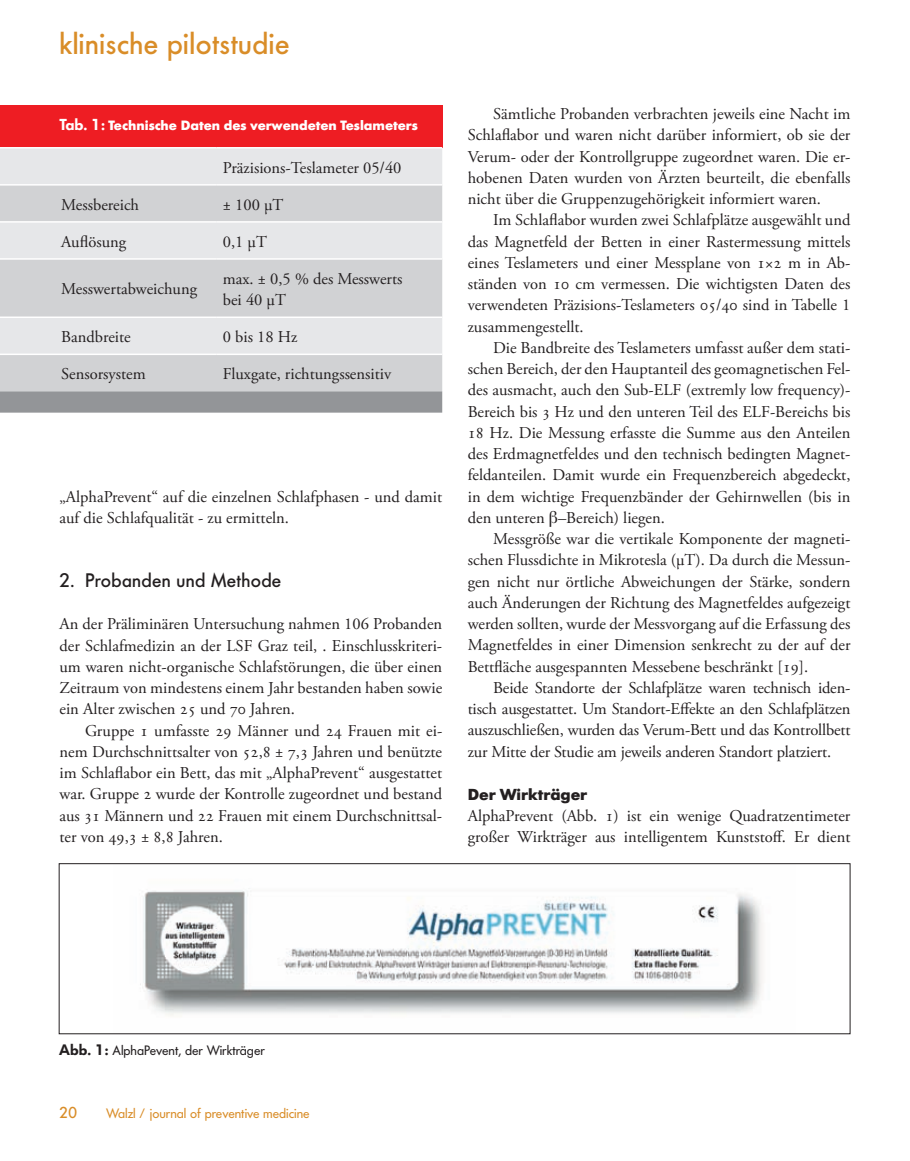
<style>
.page{position:relative;width:910px;height:1161px;background:#fff}
.page>*{position:absolute;margin:0;border:0;box-sizing:border-box;transform-origin:0 0}
.t1{font:500 30px "Futura BQ";color:#d98d28}
.t2{font:500 19.5px "Futura BQ";color:#231f20}
.t3{font:16.5px/21.3px "Adobe Garamond Pro";color:#231f20}
.t4{font:700 15.75px "Futura BQ";color:#231f20}
.t5{font:500 15.75px "Futura BQ";color:#d98d28}
.t6{font:13.5px "Futura BQ";color:#d98d28}
.t7{font:13.5px "Futura BQ";color:#231f20}
.t8{font:700 13.35px "Futura BQ";color:#fff}
.s1{font-weight:600;font-size:15.75px}
.s2{font-family:"Times"}
.s3{font-weight:600;font-size:15px}
</style>
<div class="page">
<div style="left:0;top:105px;width:442px;height:43px;background:#ee1d23"></div>
<div style="left:0;top:149px;width:442px;height:35px;background:#e6e7e9"></div>
<svg style="left:0;top:186px;width:442px;height:205px;background:#d8d9db"></svg>
<svg style="left:0;top:391px;width:442px;height:22px;background:#96989b"></svg>
<hr style="left:0;top:221px;width:217px;height:2px;background:#fff">
<hr style="left:217px;top:221px;width:225px;height:2px;background:#fff">
<hr style="left:0;top:258px;width:217px;height:2px;background:#fff">
<hr style="left:217px;top:258px;width:225px;height:2px;background:#fff">
<hr style="left:0;top:316px;width:217px;height:2px;background:#fff">
<hr style="left:217px;top:316px;width:225px;height:2px;background:#fff">
<hr style="left:0;top:354px;width:217px;height:1px;background:#fff">
<hr style="left:217px;top:354px;width:225px;height:1px;background:#fff">
<hr style="left:0;top:147px;width:217px;height:2px;background:#fff">
<hr style="left:217px;top:147px;width:225px;height:2px;background:#fff">
<img style="left:140px;top:890px;width:623px;height:126px">
<div style="left:59px;top:863px;width:791px;height:171px;border:1px solid #231f20"></div>
<p class="t1" style="left:60px;top:26px;width:232px">klinische pilotstudie</p>
<p class="t8" style="left:60px;top:117px;width:360px"><span class="s1">Tab. 1:</span> Technische Daten des verwendeten Teslameters</p>
<p class="t3" style="left:223px;top:157px;width:180px">Präzisions-Teslameter 05/40</p>
<p class="t3" style="left:61px;top:194px;width:79px">Messbereich</p>
<p class="t3" style="left:223px;top:194px;width:62px">± 100 μT</p>
<p class="t3" style="left:61px;top:231px;width:66px">Auflösung</p>
<p class="t3" style="left:223px;top:231px;width:46px">0,1 μT</p>
<p class="t3" style="left:61px;top:279px;width:137px">Messwertabweichung</p>
<p class="t3" style="left:223px;top:268px;width:181px">max. ± 0,5 % des Messwerts bei 40 μT</p>
<p class="t3" style="left:61px;top:327px;width:71px">Bandbreite</p>
<p class="t3" style="left:223px;top:327px;width:76px">0 bis 18 Hz</p>
<p class="t3" style="left:61px;top:364px;width:86px">Sensorsystem</p>
<p class="t3" style="left:223px;top:364px;width:170px">Fluxgate, richtungssensitiv</p>
<p class="t3" style="left:60px;top:486px;width:384px">„AlphaPrevent“ auf die einzelnen Schlafphasen - und damit auf die Schlafqualität - zu ermitteln.</p>
<p class="t2" style="left:60px;top:569px;width:224px">2. Probanden und Methode</p>
<p class="t3" style="left:60px;top:614px;width:384px">An der Präliminären Untersuchung nahmen 106 Probanden</p>
<p class="t3" style="left:60px;top:635px;width:384px">der Schlafmedizin an der LSF Graz teil, . Einschlusskriteri-</p>
<p class="t3" style="left:60px;top:656px;width:384px">um waren nicht-organische Schlafstörungen, die über einen</p>
<p class="t3" style="left:60px;top:678px;width:384px">Zeitraum von mindestens einem Jahr bestanden haben sowie</p>
<p class="t3" style="left:60px;top:699px;width:237px">ein Alter zwischen 25 und 70 Jahren.</p>
<p class="t3" style="left:85px;top:720px;width:359px">Gruppe 1 umfasste 29 Männer und 24 Frauen mit ei-</p>
<p class="t3" style="left:60px;top:742px;width:384px">nem Durchschnittsalter von 52,8 ± 7,3 Jahren und benützte</p>
<p class="t3" style="left:60px;top:763px;width:384px">im Schlaflabor ein Bett, das mit „AlphaPrevent“ ausgestattet</p>
<p class="t3" style="left:60px;top:784px;width:384px">war. Gruppe 2 wurde der Kontrolle zugeordnet und bestand</p>
<p class="t3" style="left:60px;top:805px;width:384px">aus 31 Männern und 22 Frauen mit einem Durchschnittsal-</p>
<p class="t3" style="left:60px;top:827px;width:165px">ter von 49,3 ± 8,8 Jahren.</p>
<p class="t3" style="left:493px;top:104px;width:359px">Sämtliche Probanden verbrachten jeweils eine Nacht im</p>
<p class="t3" style="left:468px;top:125px;width:384px">Schlaflabor und waren nicht darüber informiert, ob sie der</p>
<p class="t3" style="left:468px;top:146px;width:384px">Verum- oder der Kontrollgruppe zugeordnet waren. Die er-</p>
<p class="t3" style="left:468px;top:167px;width:384px">hobenen Daten wurden von Ärzten beurteilt, die ebenfalls</p>
<p class="t3" style="left:468px;top:189px;width:355px">nicht über die Gruppenzugehörigkeit informiert waren.</p>
<p class="t3" style="left:493px;top:210px;width:359px">Im Schlaflabor wurden zwei Schlafplätze ausgewählt und</p>
<p class="t3" style="left:468px;top:231px;width:384px">das Magnetfeld der Betten in einer Rastermessung mittels</p>
<p class="t3" style="left:468px;top:252px;width:384px">eines Teslameters und einer Messplane von 1×2 m in Ab-</p>
<p class="t3" style="left:468px;top:274px;width:384px">ständen von 10 cm vermessen. Die wichtigsten Daten des</p>
<p class="t3" style="left:468px;top:295px;width:384px">verwendeten Präzisions-Teslameters 05/40 sind in Tabelle 1</p>
<p class="t3" style="left:468px;top:316px;width:117px">zusammengestellt.</p>
<p class="t3" style="left:493px;top:337px;width:359px">Die Bandbreite des Teslameters umfasst außer dem stati-</p>
<p class="t3" style="left:468px;top:359px;width:384px">schen Bereich, der den Hauptanteil des geomagnetischen Fel-</p>
<p class="t3" style="left:468px;top:380px;width:384px">des ausmacht, auch den Sub-ELF (extremly low frequency)-</p>
<p class="t3" style="left:468px;top:401px;width:384px">Bereich bis 3 Hz und den unteren Teil des ELF-Bereichs bis</p>
<p class="t3" style="left:468px;top:422px;width:384px">18 Hz. Die Messung erfasste die Summe aus den Anteilen</p>
<p class="t3" style="left:468px;top:444px;width:384px">des Erdmagnetfeldes und den technisch bedingten Magnet-</p>
<p class="t3" style="left:468px;top:465px;width:384px">feldanteilen. Damit wurde ein Frequenzbereich abgedeckt,</p>
<p class="t3" style="left:468px;top:486px;width:384px">in dem wichtige Frequenzbänder der Gehirnwellen (bis in</p>
<p class="t3" style="left:468px;top:507px;width:199px">den unteren <span class="s2">β</span>–Bereich) liegen.</p>
<p class="t3" style="left:493px;top:529px;width:359px">Messgröße war die vertikale Komponente der magneti-</p>
<p class="t3" style="left:468px;top:550px;width:384px">schen Flussdichte in Mikrotesla (μT). Da durch die Messun-</p>
<p class="t3" style="left:468px;top:571px;width:384px">gen nicht nur örtliche Abweichungen der Stärke, sondern</p>
<p class="t3" style="left:468px;top:592px;width:384px">auch Änderungen der Richtung des Magnetfeldes aufgezeigt</p>
<p class="t3" style="left:468px;top:614px;width:384px">werden sollten, wurde der Messvorgang auf die Erfassung des</p>
<p class="t3" style="left:468px;top:635px;width:384px">Magnetfeldes in einer Dimension senkrecht zu der auf der</p>
<p class="t3" style="left:468px;top:656px;width:342px">Bettfläche ausgespannten Messebene beschränkt [19].</p>
<p class="t3" style="left:493px;top:677px;width:359px">Beide Standorte der Schlafplätze waren technisch iden-</p>
<p class="t3" style="left:468px;top:699px;width:384px">tisch ausgestattet. Um Standort-Effekte an den Schlafplätzen</p>
<p class="t3" style="left:468px;top:720px;width:384px">auszuschließen, wurden das Verum-Bett und das Kontrollbett</p>
<p class="t3" style="left:468px;top:741px;width:365px">zur Mitte der Studie am jeweils anderen Standort platziert.</p>
<p class="t4" style="left:468px;top:784px;width:121px">Der Wirkträger</p>
<p class="t3" style="left:468px;top:805px;width:384px">AlphaPrevent (Abb. 1) ist ein wenige Quadratzentimeter großer Wirkträger aus intelligentem Kunststoff. Er dient</p>
<p class="t7" style="left:59px;top:1042px;width:207px"><span class="s3">Abb. 1:</span> AlphaPevent, der Wirkträger</p>
<p class="t5" style="left:60px;top:1104px;width:19px">20</p>
<p class="t6" style="left:106px;top:1106px;width:205px">Walzl / journal of preventive medicine</p>
</div>
